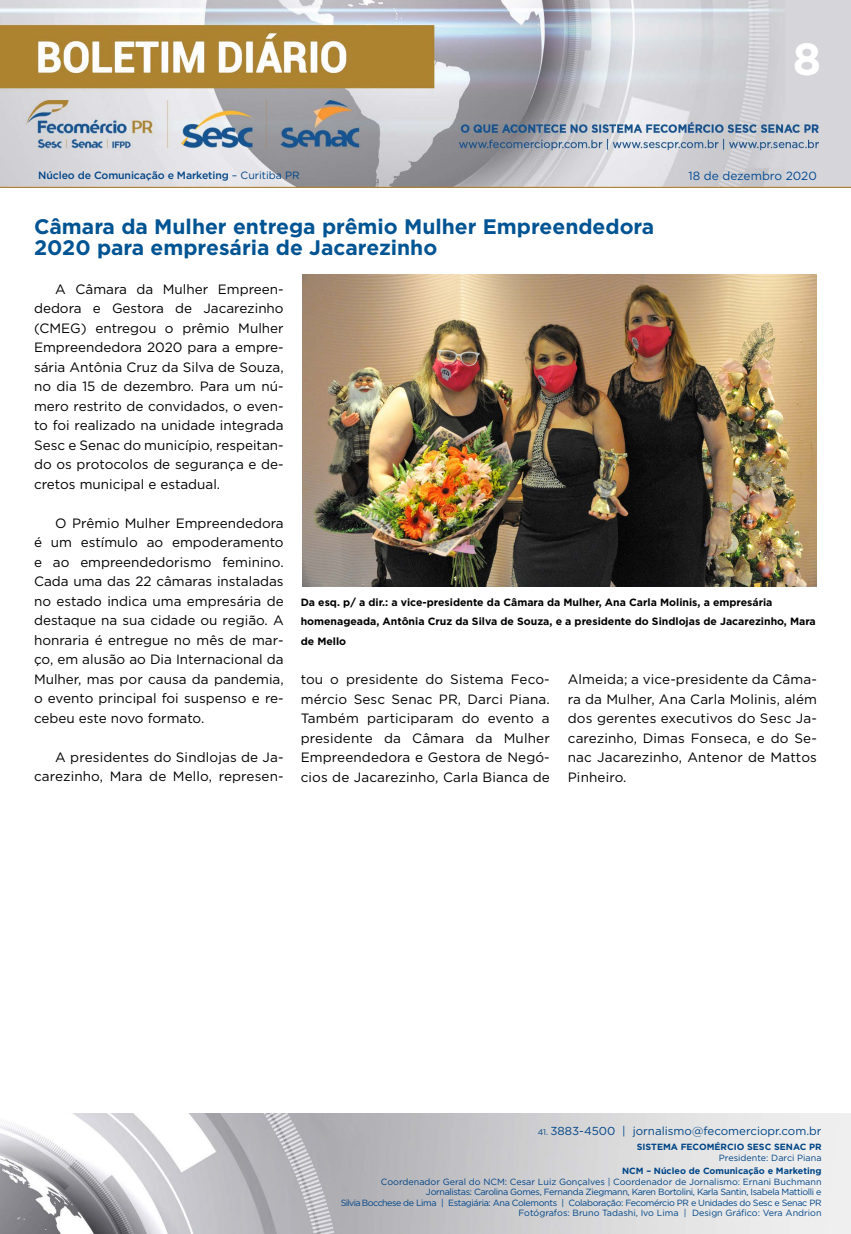
<style>
.page{position:relative;width:851px;height:1234px;background:#fff}
.page>*{position:absolute;margin:0;border:0;box-sizing:border-box;transform-origin:0 0}
.t1{font:700 45px "Gotham";color:#fff}
.t2{font:700 21px/21px "Gotham";color:#005493}
.t3{font:13.5px/19.5px "Gotham";letter-spacing:.01em;color:#000;text-align:justify}
.t4{font:11.85px "Gotham";color:#004a93}
.t5{font:11.55px "Gotham";color:#004587}
.t6{font:700 10.5px/19.5px "Gotham";color:#000}
.t7{font:500 10.5px "Gotham";letter-spacing:-.01em;color:#004587}
.t8{font:9px/10.5px "Gotham";letter-spacing:-.04em;color:#004587;text-align:right}
.t9{font:700 9px "Gotham";color:#004587}
.t10{font:9px "Gotham";color:#004587}
.s1{font-weight:400}
.s2{font-size:8.25px}
</style>
<div class="page">
<img style="left:0;top:0;width:850px;height:188px">
<img style="left:0;top:1113px;width:850px;height:120px">
<img style="left:302px;top:274px;width:514px;height:312px">
<h1 class="t1" style="left:792px;top:29px;width:30px">8</h1>
<p class="t7" style="left:38px;top:168px;width:263px">Núcleo de Comunicação e Marketing <span class="s1">– Curitiba PR</span></p>
<p class="t4" style="left:688px;top:168px;width:130px">18 de dezembro 2020</p>
<h2 class="t2" style="left:34px;top:216px;width:621px">Câmara da Mulher entrega prêmio Mulher Empreendedora<br>2020 para empresária de Jacarezinho</h2>
<p class="t3" style="left:34px;top:279px;width:251px;text-indent:21px">A Câmara da Mulher Empreen&shy;dedora e Gestora de Jacarezinho (CMEG) entregou o prêmio Mulher Empreendedora 2020 para a empre&shy;sária Antônia Cruz da Silva de Souza, no dia 15 de dezembro. Para um nú&shy;mero restrito de convidados, o even&shy;to foi realizado na unidade integrada Sesc e Senac do município, respeitan&shy;do os protocolos de segurança e de&shy;cretos municipal e estadual.</p>
<p class="t3" style="left:34px;top:513px;width:251px;text-indent:21px">O Prêmio Mulher Empreendedora é um estímulo ao empoderamento e ao empreendedorismo feminino.<br>Cada uma das 22 câmaras instaladas no estado indica uma empresária de destaque na sua cidade ou região. A honraria é entregue no mês de mar&shy;ço, em alusão ao Dia Internacional da Mulher, mas por causa da pandemia, o evento principal foi suspenso e re&shy;cebeu este novo formato.</p>
<p class="t3" style="left:34px;top:747px;width:251px;text-align:right">A presidentes do Sindlojas de Ja&shy;carezinho, Mara de Mello, represen-</p>
<p class="t6" style="left:300px;top:592px;width:516px">Da esq. p/ a dir.: a vice-presidente da Câmara da Mulher, Ana Carla Molinis, a empresária homenageada, Antônia Cruz da Silva de Souza, e a presidente do Sindlojas de Jacarezinho, Mara de Mello</p>
<p class="t3" style="left:300px;top:669px;width:250px">tou o presidente do Sistema Feco&shy;mércio Sesc Senac PR, Darci Piana.<br>Também participaram do evento a presidente da Câmara da Mulher Empreendedora e Gestora de Negó&shy;cios de Jacarezinho, Carla Bianca de</p>
<p class="t3" style="left:567px;top:669px;width:250px">Almeida; a vice-presidente da Câma&shy;ra da Mulher, Ana Carla Molinis, além dos gerentes executivos do Sesc Ja&shy;carezinho, Dimas Fonseca, e do Se&shy;nac Jacarezinho, Antenor de Mattos Pinheiro.</p>
<p class="t5" style="left:537px;top:1123px;width:285px"><span class="s2">41.</span> 3883-4500 | jornalismo@fecomerciopr.com.br</p>
<p class="t9" style="left:636px;top:1140px;width:186px">SISTEMA FECOMÉRCIO SESC SENAC PR</p>
<p class="t10" style="left:718px;top:1151px;width:104px">Presidente: Darci Piana</p>
<p class="t9" style="left:622px;top:1164px;width:201px">NCM – Núcleo de Comunicação e Marketing</p>
<p class="t8" style="left:341px;top:1175px;width:482px">Coordenador Geral do NCM: Cesar Luiz Gonçalves | Coordenador de Jornalismo: Ernani Buchmann Jornalistas: Carolina Gomes, Fernanda Ziegmann, Karen Bortolini, Karla Santin, Isabela Mattiolli e<br>Silvia Bocchese de Lima | Estagiária: Ana Colemonts | Colaboração: Fecomércio PR e Unidades do Sesc e Senac PR Fotógrafos: Bruno Tadashi, Ivo Lima | Design Gráfico: Vera Andrion</p>
</div>
